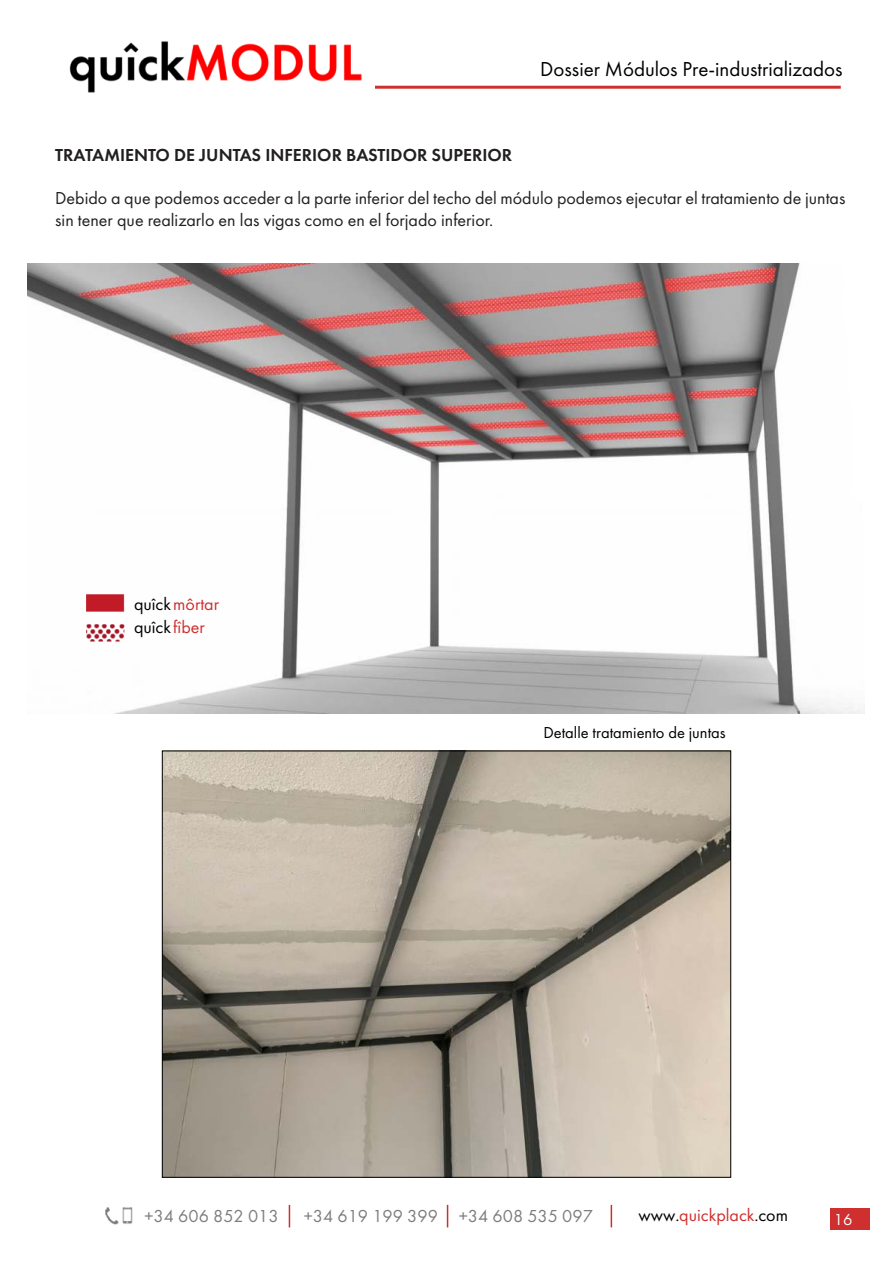
<style>
.page{position:relative;width:893px;height:1263px;background:#fff}
.page>*{position:absolute;margin:0;border:0;box-sizing:border-box;transform-origin:0 0}
.t1{font:21px "Futura PT";color:#000}
.t2{font:18px/21.6px "Futura PT";color:#221f1f}
.t3{font:18px "Futura PT";color:#000}
.t4{font:600 18px "Futura PT";color:#221f1f}
.t5{font:18px/23px "Futura PT";color:#d02f2f}
.t6{font:18px "Futura PT";color:#7d7d7d}
.t7{font:16.5px "Futura PT";color:#000}
.t8{font:16.5px "Futura PT";color:#fff}
.s1{color:#000}
</style>
<div class="page">
<img style="left:164px;top:752px;width:565px;height:424px">
<img style="left:28px;top:264px;width:837px;height:449px">
<img style="left:77px;top:572px;width:56px;height:80px">
<hr style="left:351px;top:86px;width:490px;height:3px;background:#d02f2f">
<svg style="left:289px;top:1205px;width:1px;height:22px"></svg>
<svg style="left:447px;top:1205px;width:1px;height:22px"></svg>
<img style="left:105px;top:1207px;width:13px;height:17px">
<img style="left:122px;top:1207px;width:11px;height:17px">
<img style="left:69px;top:41px;width:305px;height:52px">
<svg style="left:611px;top:1205px;width:1px;height:22px"></svg>
<div style="left:831px;top:1208px;width:39px;height:21px;background:#d02f2f"></div>
<p class="t1" style="left:540px;top:59px;width:304px">Dossier Módulos Pre-industrializados</p>
<p class="t3" style="left:64px;top:137px;width:436px">TRATAMIENTO DE JUNTAS INFERIOR BASTIDOR SUPERIOR</p>
<p class="t4" style="left:55px;top:144px;width:459px">TRATAMIENTO DE JUNTAS INFERIOR BASTIDOR SUPERIOR</p>
<p class="t2" style="left:55px;top:188px;width:792px">Debido a que podemos acceder a la parte inferior del techo del módulo podemos ejecutar el tratamiento de juntas sin tener que realizarlo en las vigas como en el forjado inferior.</p>
<p class="t3" style="left:60px;top:196px;width:486px">juntas sin tener que realizarlo en las vigas como en el forjado inferior.</p>
<p class="t5" style="left:134px;top:593px;width:87px"><span class="s1">quîck</span>môrtar <span class="s1">quîck</span> fîber</p>
<p class="t7" style="left:543px;top:724px;width:184px">Detalle tratamiento de juntas</p>
<p class="t6" style="left:145px;top:1207px;width:136px">+34 606 852 013</p>
<p class="t6" style="left:304px;top:1207px;width:291px">+34 619 199 399 +34 608 535 097</p>
<p class="t5" style="left:638px;top:1204px;width:151px"><span class="s1">www.</span>quickplack<span class="s1">.com</span></p>
<p class="t8" style="left:834px;top:1211px;width:20px">16</p>
</div>
